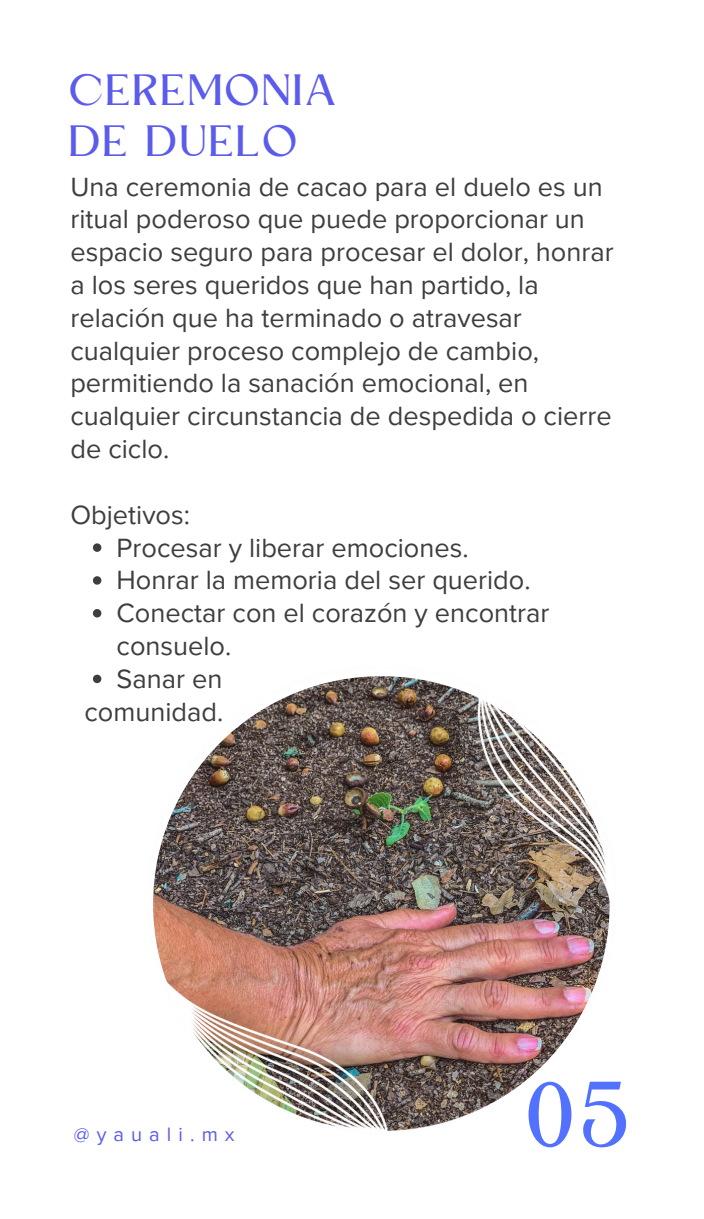
<style>
.page{position:relative;width:704px;height:1219px;background:#fff}
.page>*{position:absolute;margin:0;border:0;box-sizing:border-box;transform-origin:0 0}
.t1{font:87.5px "Kingred Serif";color:#5271ff}
.t2{font:40.88px/50.6px "Kingred Serif";letter-spacing:.05em;color:#5b5bec}
.t3{font:27.12px/32.8px "Proxima Nova";color:#3e3e3e}
.t4{font:20px "Proxima Nova";letter-spacing:.355em;color:#5c5ced}
</style>
<div class="page">
<svg style="left:93px;top:543px;width:8px;height:9px"></svg>
<svg style="left:93px;top:576px;width:8px;height:9px"></svg>
<img style="left:92px;top:609px;width:518px;height:522px">
<p class="t2" style="left:70px;top:70px;width:269px">CEREMONIA<br>DE DUELO</p>
<h1 class="t3" style="left:70px;top:171px;width:544px">Una ceremonia de cacao para el duelo es un ritual poderoso que puede proporcionar un espacio seguro para procesar el dolor, honrar a los seres queridos que han partido, la relación que ha terminado o atravesar cualquier proceso complejo de cambio, permitiendo la sanación emocional, en cualquier circunstancia de despedida o cierre de ciclo.</h1>
<h2 class="t3" style="left:70px;top:499px;width:121px">Objetivos:</h2>
<h2 class="t3" style="left:116px;top:532px;width:353px">Procesar y liberar emociones.</h2>
<p class="t3" style="left:116px;top:564px;width:415px">Honrar la memoria del ser querido.</p>
<p class="t3" style="left:116px;top:597px;width:434px">Conectar con el corazón y encontrar consuelo.</p>
<p class="t3" style="left:116px;top:663px;width:107px">Sanar en</p>
<p class="t3" style="left:84px;top:696px;width:140px">comunidad.</p>
<p class="t4" style="left:74px;top:1123px;width:162px">@yauali.mx</p>
<h2 class="t1" style="left:528px;top:1081px;width:106px">05</h2>
</div>
